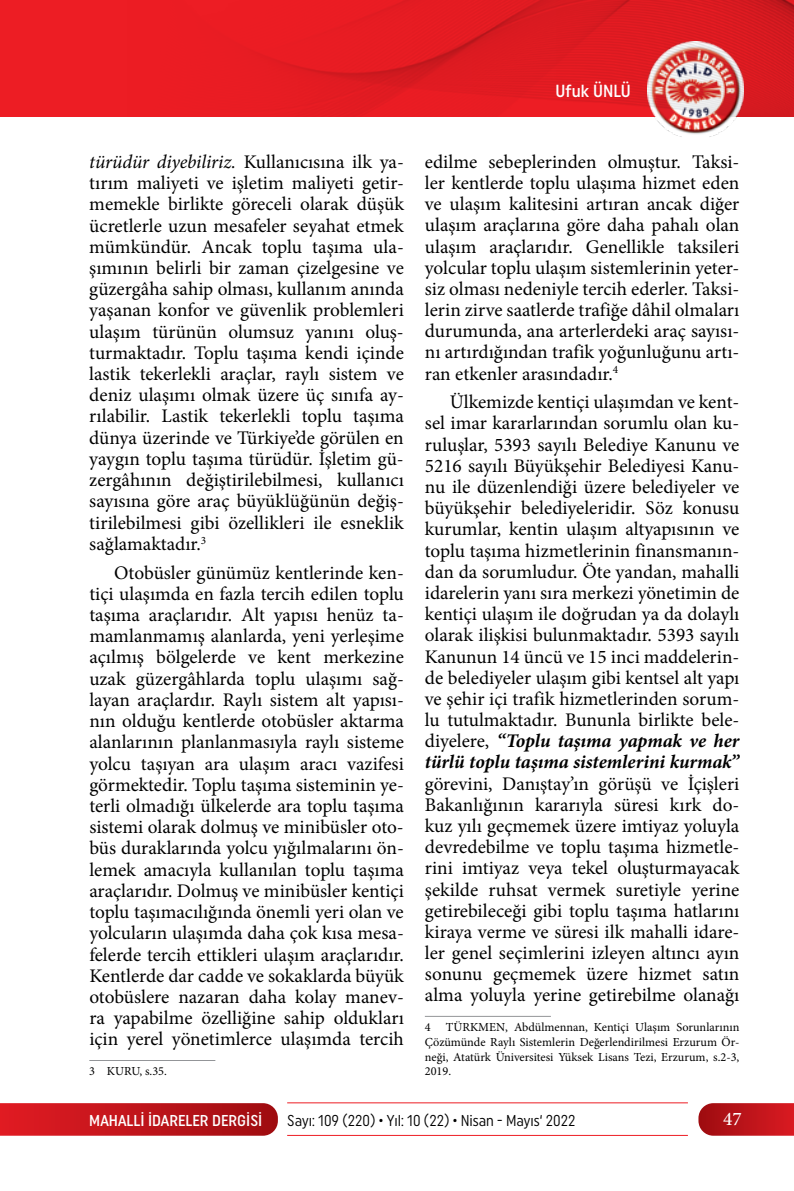
<style>
.page{position:relative;width:794px;height:1191px;background:#fff}
.page>*{position:absolute;margin:0;border:0;box-sizing:border-box;transform-origin:0 0}
.t1{font:19.25px/21.2px "Minion Pro";color:#000;text-align:justify}
.t2{font:500 19.25px "Minion Pro";color:#fff}
.t3{font:500 17.5px "Uniform Condensed";color:#fff}
.t4{font:15.75px "Uniform Condensed";color:#000;scale:.95 1}
.t5{font:500 15.75px "Uniform Condensed";color:#fff}
.t6{font:12.25px/14.7px "Minion Pro";color:#000;text-align:justify}
.s1{font-style:italic}
.s2{font-weight:700;font-style:italic}
</style>
<div class="page">
<svg style="left:0;top:1103px;width:278px;height:32px;background:#c0171d"></svg>
<svg style="left:698px;top:1103px;width:96px;height:32px;background:#be1c22"></svg>
<hr style="left:287px;top:1102px;width:401px;height:1px;background:#ed1d24">
<hr style="left:287px;top:1135px;width:401px;height:1px;background:#ed1d24">
<img style="left:654px;top:117px;width:83px;height:20px">
<img style="left:8px;top:0;width:786px;height:117px">
<hr style="left:89px;top:1060px;width:126px;height:1px;background:#939598">
<hr style="left:425px;top:1016px;width:126px;height:1px;background:#939598">
<p class="t3" style="left:555px;top:80px;width:77px">Ufuk ÜNLÜ</p>
<p class="t1" style="left:89px;top:151px;width:316px"><span class="s1">türüdür diyebiliriz.</span> Kullanıcısına ilk ya&shy;tırım maliyeti ve işletim maliyeti getir&shy;memekle birlikte göreceli olarak düşük ücretlerle uzun mesafeler seyahat etmek mümkündür. Ancak toplu taşıma ula&shy;şımının belirli bir zaman çizelgesine ve güzergâha sahip olması, kullanım anında yaşanan konfor ve güvenlik problemleri ulaşım türünün olumsuz yanını oluş&shy;turmaktadır. Toplu taşıma kendi içinde lastik tekerlekli araçlar, raylı sistem ve deniz ulaşımı olmak üzere üç sınıfa ay&shy;rılabilir. Lastik tekerlekli toplu taşıma dünya üzerinde ve Türkiye’de görülen en yaygın toplu taşıma türüdür. İşletim gü&shy;zergâhının değiştirilebilmesi, kullanıcı sayısına göre araç büyüklüğünün değiş&shy;tirilebilmesi gibi özellikleri ile esneklik sağlamaktadır.<sup>3</sup></p>
<p class="t1" style="left:89px;top:562px;width:316px;text-indent:25px">Otobüsler günümüz kentlerinde ken&shy;tiçi ulaşımda en fazla tercih edilen toplu taşıma araçlarıdır. Alt yapısı henüz ta&shy;mamlanmamış alanlarda, yeni yerleşime açılmış bölgelerde ve kent merkezine uzak güzergâhlarda toplu ulaşımı sağ&shy;layan araçlardır. Raylı sistem alt yapısı&shy;nın olduğu kentlerde otobüsler aktarma alanlarının planlanmasıyla raylı sisteme yolcu taşıyan ara ulaşım aracı vazifesi görmektedir. Toplu taşıma sisteminin ye&shy;terli olmadığı ülkelerde ara toplu taşıma sistemi olarak dolmuş ve minibüsler oto&shy;büs duraklarında yolcu yığılmalarını ön&shy;lemek amacıyla kullanılan toplu taşıma araçlarıdır. Dolmuş ve minibüsler kentiçi toplu taşımacılığında önemli yeri olan ve yolcuların ulaşımda daha çok kısa mesa&shy;felerde tercih ettikleri ulaşım araçlarıdır.<br>Kentlerde dar cadde ve sokaklarda büyük otobüslere nazaran daha kolay manev&shy;ra yapabilme özelliğine sahip oldukları için yerel yönetimlerce ulaşımda tercih</p>
<p class="t6" style="left:89px;top:1064px;width:79px">3 KURU, s.35.</p>
<p class="t1" style="left:425px;top:151px;width:316px">edilme sebeplerinden olmuştur. Taksi&shy;ler kentlerde toplu ulaşıma hizmet eden ve ulaşım kalitesini artıran ancak diğer ulaşım araçlarına göre daha pahalı olan ulaşım araçlarıdır. Genellikle taksileri yolcular toplu ulaşım sistemlerinin yeter&shy;siz olması nedeniyle tercih ederler. Taksi&shy;lerin zirve saatlerde trafiğe dâhil olmaları durumunda, ana arterlerdeki araç sayısı&shy;nı artırdığından trafik yoğunluğunu artı&shy;ran etkenler arasındadır.<sup>4</sup></p>
<p class="t1" style="left:425px;top:392px;width:316px;text-indent:25px">Ülkemizde kentiçi ulaşımdan ve kent&shy;sel imar kararlarından sorumlu olan ku&shy;ruluşlar, 5393 sayılı Belediye Kanunu ve 5216 sayılı Büyükşehir Belediyesi Kanu&shy;nu ile düzenlendiği üzere belediyeler ve büyükşehir belediyeleridir. Söz konusu kurumlar, kentin ulaşım altyapısının ve toplu taşıma hizmetlerinin finansmanın&shy;dan da sorumludur. Öte yandan, mahalli idarelerin yanı sıra merkezi yönetimin de kentiçi ulaşım ile doğrudan ya da dolaylı olarak ilişkisi bulunmaktadır. 5393 sayılı Kanunun 14 üncü ve 15 inci maddelerin&shy;de belediyeler ulaşım gibi kentsel alt yapı ve şehir içi trafik hizmetlerinden sorum&shy;lu tutulmaktadır. Bununla birlikte bele&shy;diyelere, <span class="s2">“Toplu taşıma yapmak ve her türlü toplu taşıma sistemlerini kurmak”</span></p>
<p class="t1" style="left:425px;top:773px;width:316px">görevini, Danıştay’ın görüşü ve İçişleri Bakanlığının kararıyla süresi kırk do&shy;kuz yılı geçmemek üzere imtiyaz yoluyla devredebilme ve toplu taşıma hizmetle&shy;rini imtiyaz veya tekel oluşturmayacak şekilde ruhsat vermek suretiyle yerine getirebileceği gibi toplu taşıma hatlarını kiraya verme ve süresi ilk mahalli idare&shy;ler genel seçimlerini izleyen altıncı ayın sonunu geçmemek üzere hizmet satın alma yoluyla yerine getirebilme olanağı</p>
<p class="t6" style="left:425px;top:1020px;width:316px">4 TÜRKMEN, Abdülmennan, Kentiçi Ulaşım Sorunlarının Çözümünde Raylı Sistemlerin Değerlendirilmesi Erzurum Ör&shy;neği, Atatürk Üniversitesi Yüksek Lisans Tezi, Erzurum, s.2-3, 2019.</p>
<p class="t5" style="left:89px;top:1111px;width:175px">MAHALLİ İDARELER DERGİSİ</p>
<p class="t4" style="left:287px;top:1111px;width:305px">Sayı: 109 (220) • Yıl: 10 (22) • Nisan - Mayıs‘ 2022</p>
<p class="t2" style="left:723px;top:1106px;width:20px">47</p>
</div>
